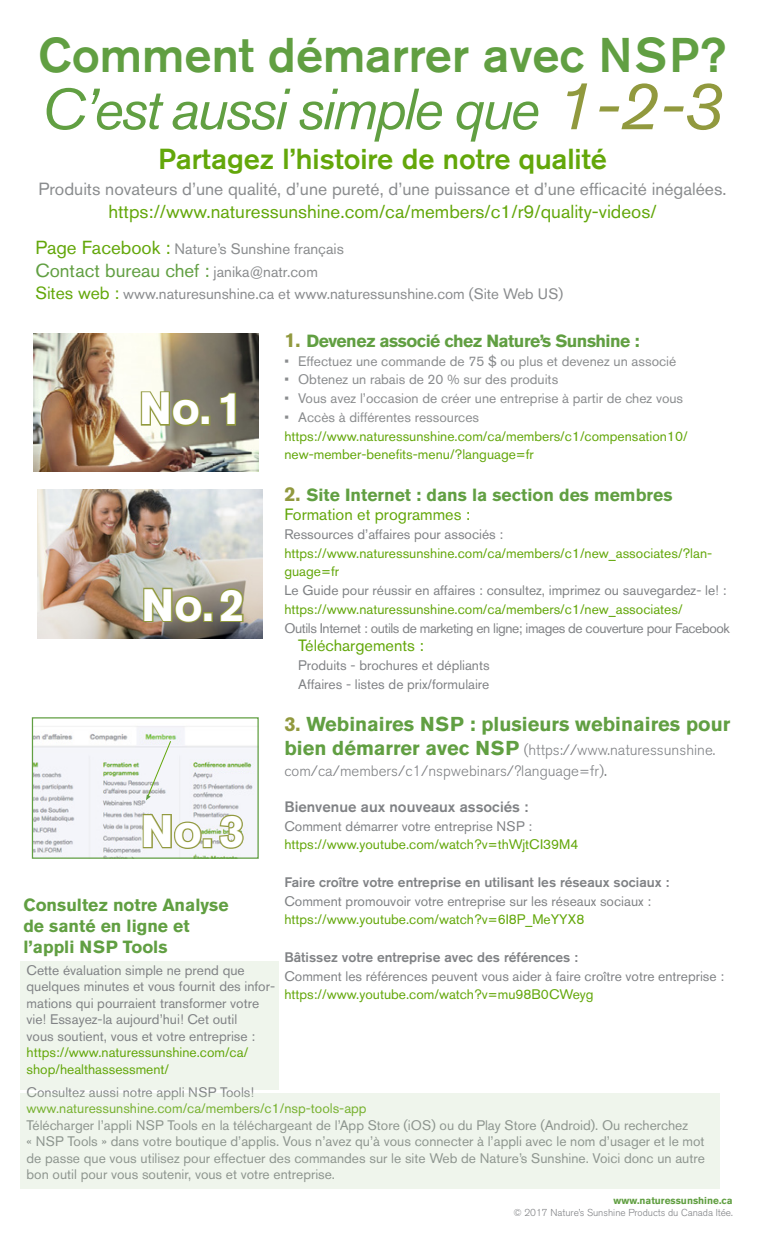
<style>
.page{position:relative;width:765px;height:1260px;background:#fff}
.page>*{position:absolute;margin:0;border:0;box-sizing:border-box;transform-origin:0 0}
.t1{font:italic 57.5px "Akzidenz Grotesk BE";letter-spacing:-.05em;color:#619f42}
.t2{font:500 48.38px "Akzidenz Grotesk BE";color:#619f42}
.t3{font:700 45px "Akzidenz Grotesk BE";color:#fff}
.t4{font:500 28.75px "Akzidenz Grotesk BE";color:#63a70a}
.t5{font:700 20px "Akzidenz Grotesk BE";color:#619f42}
.t6{font:18.75px "Akzidenz Grotesk BE";color:#63a70a}
.t7{font:18.75px "Akzidenz Grotesk BE";color:#619f42}
.t8{font:700 17.5px/21px "Akzidenz Grotesk BE";color:#619f42}
.t9{font:17.5px "Akzidenz Grotesk BE";color:#8a8c8e}
.t10{font:700 17.5px "Akzidenz Grotesk BE";letter-spacing:-.03em;color:#619f42}
.t11{font:16.25px "Akzidenz Grotesk BE";color:#63a70a}
.t12{font:15px "Akzidenz Grotesk BE";color:#8a8c8e}
.t13{font:300 15px/21px "Akzidenz Grotesk BE";color:#808285}
.t14{font:500 15px "Akzidenz Grotesk BE";color:#808285}
.t15{font:13.75px/16.5px "Akzidenz Grotesk BE";color:#808285}
.t16{font:13.75px/18.8px "Akzidenz Grotesk BE";color:#63a70a}
.t17{font:13.75px "Akzidenz Grotesk BE";color:#8a8c8e}
.t18{font:500 13.75px "Akzidenz Grotesk BE";color:#808285}
.t19{font:13.75px "Akzidenz Grotesk BE";letter-spacing:-.03em;color:#808285}
.t20{font:300 10px "Akzidenz Grotesk BE";color:#808285}
.t21{font:700 10px "Akzidenz Grotesk BE";color:#619f42}
.s1{font-size:67.62px;color:#91993e}
.s2{font-size:18.75px;color:#63a70a}
.s3{font-size:15px;color:#8a8c8e}
.s4{font-size:17.5px;color:#63a70a}
.s5{font-size:20px;color:#91993e}
.s6{color:#91993e}
.s7{font-weight:700;font-size:20px;color:#619f42}
.s8{font-size:17.5px}
</style>
<div class="page">
<div style="left:21px;top:961px;width:258px;height:129px;background:#eff5ec"></div>
<img style="left:34px;top:334px;width:225px;height:138px">
<img style="left:38px;top:489px;width:225px;height:149px">
<svg style="left:140px;top:390px;width:61px;height:38px"></svg>
<div style="left:201px;top:416px;width:9px;height:10px;border:2px solid #91993e"></div>
<svg style="left:219px;top:391px;width:18px;height:36px"></svg>
<svg style="left:142px;top:586px;width:62px;height:38px;background:#9f9d79"></svg>
<div style="left:203px;top:612px;width:10px;height:10px;border:2px solid #91993e"></div>
<svg style="left:219px;top:587px;width:26px;height:36px"></svg>
<img style="left:34px;top:726px;width:223px;height:131px">
<div style="left:32px;top:717px;width:227px;height:142px;border:1px solid #619f42"></div>
<svg style="left:141px;top:813px;width:62px;height:37px"></svg>
<div style="left:203px;top:838px;width:9px;height:10px;border:2px solid #91993e"></div>
<svg style="left:218px;top:813px;width:27px;height:37px"></svg>
<svg style="left:145px;top:740px;width:26px;height:61px"></svg>
<div style="left:21px;top:1093px;width:699px;height:96px;background:#eff5ec"></div>
<h2 class="t2" style="left:39px;top:25px;width:689px">Comment démarrer avec NSP?</h2>
<h1 class="t1" style="left:42px;top:75px;width:683px">C’est aussi simple que <span class="s1">1-2-3</span></h1>
<h3 class="t4" style="left:158px;top:142px;width:450px">Partagez l’histoire de notre qualité</h3>
<p class="t9" style="left:38px;top:179px;width:690px">Produits novateurs d’une qualité, d’une pureté, d’une puissance et d’une efficacité inégalées.</p>
<h3 class="t6" style="left:108px;top:200px;width:550px">https://www.naturessunshine.com/ca/members/c1/r9/quality-videos/</h3>
<p class="t12" style="left:35px;top:240px;width:310px"><span class="s2">Page Facebook :</span> Nature’s Sunshine français</p>
<h3 class="t7" style="left:35px;top:259px;width:284px">Contact bureau chef : <span class="s3">janika@natr.com</span></h3>
<p class="t12" style="left:35px;top:285px;width:529px"><span class="s4">Sites web :</span> www.naturesunshine.ca et www.naturessunshine.com (Site Web US)</p>
<p class="t10" style="left:284px;top:331px;width:357px"><span class="s5">1.</span> Devenez associé chez Nature’s Sunshine :</p>
<p class="t17" style="left:284px;top:353px;width:393px">• Effectuez une commande de 75 $ ou plus et devenez un associé</p>
<p class="t17" style="left:284px;top:371px;width:275px">• Obtenez un rabais de 20 % sur des produits</p>
<p class="t17" style="left:284px;top:390px;width:400px">• Vous avez l’occasion de créer une entreprise à partir de chez vous</p>
<p class="t17" style="left:284px;top:409px;width:196px">• Accès à différentes ressources</p>
<p class="t16" style="left:284px;top:426px;width:405px">https://www.naturessunshine.com/ca/members/c1/compensation10/ new-member-benefits-menu/?language=fr</p>
<p class="t8" style="left:284px;top:485px;width:390px"><span class="s5">2.</span> Site Internet : dans la section des membres</p>
<p class="t11" style="left:284px;top:505px;width:187px">Formation et programmes :</p>
<p class="t15" style="left:284px;top:526px;width:220px">Ressources d’affaires pour associés :</p>
<p class="t16" style="left:284px;top:543px;width:429px">https://www.naturessunshine.com/ca/members/c1/new_associates/?lan&shy;guage=fr</p>
<p class="t15" style="left:284px;top:582px;width:444px">Le Guide pour réussir en affaires : consultez, imprimez ou sauvegardez- le! :</p>
<p class="t16" style="left:284px;top:600px;width:400px">https://www.naturessunshine.com/ca/members/c1/new_associates/</p>
<p class="t19" style="left:284px;top:620px;width:447px">Outils Internet : outils de marketing en ligne; images de couverture pour Facebook</p>
<p class="t11" style="left:298px;top:636px;width:127px">Téléchargements :</p>
<p class="t15" style="left:298px;top:656px;width:193px;line-height:18.8px">Produits - brochures et dépliants<br>Affaires - listes de prix/formulaire</p>
<h3 class="t5" style="left:284px;top:712px;width:447px"><span class="s6">3.</span> Webinaires NSP : plusieurs webinaires pour</h3>
<p class="t13" style="left:284px;top:739px;width:433px"><span class="s7">bien démarrer avec NSP</span> (https://www.naturessunshine. com/ca/members/c1/nspwebinars/?language=fr)<span class="s8">.</span></p>
<p class="t14" style="left:284px;top:797px;width:245px">Bienvenue aux nouveaux associés :</p>
<p class="t15" style="left:284px;top:817px;width:249px">Comment démarrer votre entreprise NSP :</p>
<p class="t16" style="left:284px;top:835px;width:296px">https://www.youtube.com/watch?v=thWjtCI39M4</p>
<p class="t18" style="left:284px;top:874px;width:386px">Faire croître votre entreprise en utilisant les réseaux sociaux :</p>
<p class="t15" style="left:284px;top:892px;width:368px">Comment promouvoir votre entreprise sur les réseaux sociaux :</p>
<p class="t16" style="left:284px;top:910px;width:302px">https://www.youtube.com/watch?v=6I8P_MeYYX8</p>
<p class="t18" style="left:284px;top:949px;width:295px">Bâtissez votre entreprise avec des références :</p>
<p class="t15" style="left:284px;top:967px;width:441px">Comment les références peuvent vous aider à faire croître votre entreprise :</p>
<p class="t16" style="left:284px;top:985px;width:311px">https://www.youtube.com/watch?v=mu98B0CWeyg</p>
<h3 class="t3" style="left:139px;top:383px;width:105px">No. 1</h3>
<h3 class="t3" style="left:142px;top:579px;width:105px">No. 2</h3>
<h3 class="t3" style="left:141px;top:805px;width:105px">No. 3</h3>
<p class="t8" style="left:23px;top:894px;width:207px">Consultez notre Analyse de santé en ligne et l’appli NSP Tools</p>
<p class="t15" style="left:27px;top:962px;width:250px">Cette évaluation simple ne prend que quelques minutes et vous fournit des infor&shy;mations qui pourraient transformer votre vie! Essayez-la aujourd’hui! Cet outil<br>vous soutient, vous et votre entreprise :</p>
<p class="t16" style="left:27px;top:1044px;width:223px;line-height:16.5px">https://www.naturessunshine.com/ca/ shop/healthassessment/</p>
<p class="t15" style="left:27px;top:1083px;width:229px">Consultez aussi notre appli NSP Tools!</p>
<p class="t16" style="left:27px;top:1099px;width:342px">www.naturessunshine.com/ca/members/c1/nsp-tools-app</p>
<p class="t15" style="left:27px;top:1116px;width:680px">Télécharger l’appli NSP Tools en la téléchargeant de l’App Store (iOS) ou du Play Store (Android). Ou recherchez<br>« NSP Tools » dans votre boutique d’applis. Vous n’avez qu’à vous connecter à l’appli avec le nom d’usager et le mot de passe que vous utilisez pour effectuer des commandes sur le site Web de Nature’s Sunshine. Voici donc un autre bon outil pour vous soutenir, vous et votre entreprise.</p>
<p class="t21" style="left:614px;top:1195px;width:121px">www.naturessunshine.ca</p>
<p class="t20" style="left:514px;top:1207px;width:221px">© 2017 Nature’s Sunshine Products du Canada ltée.</p>
</div>
